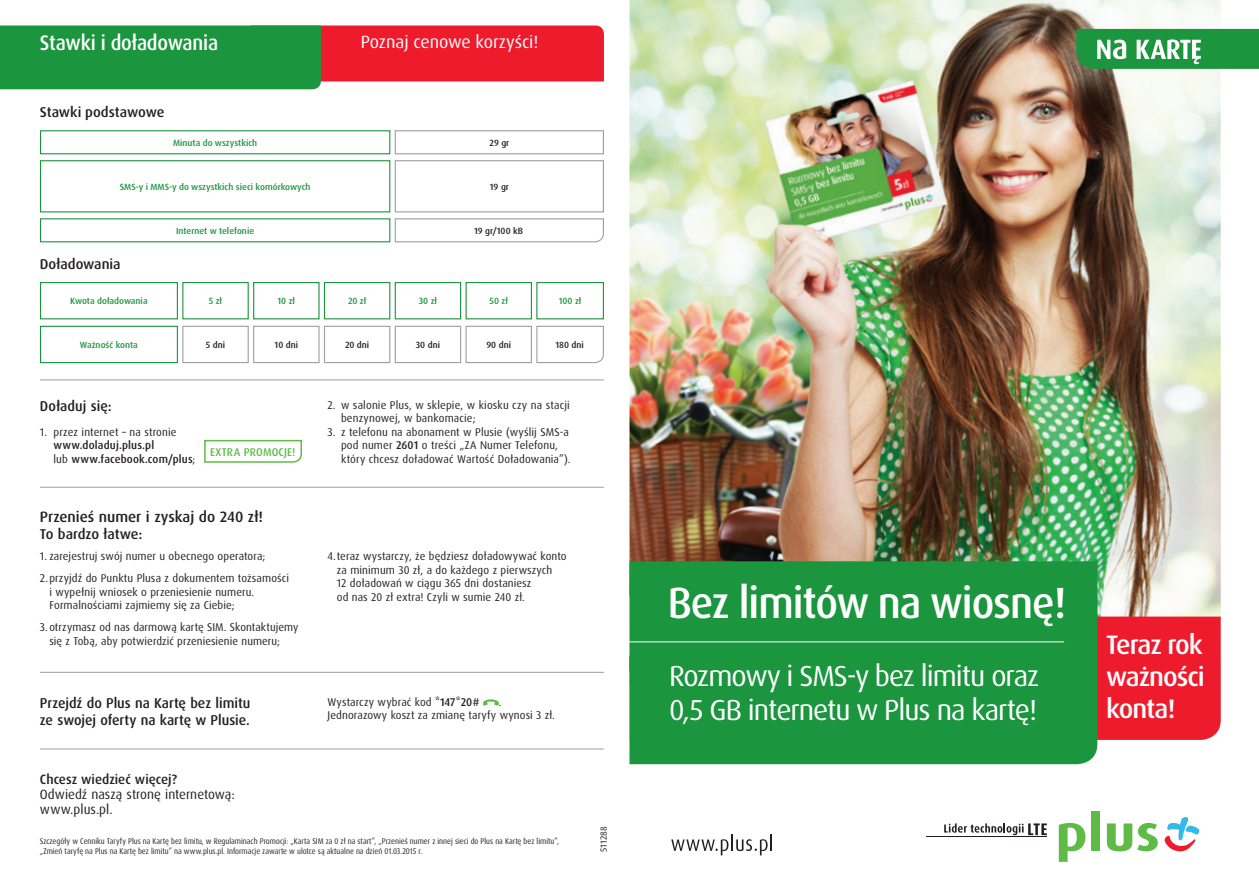
<style>
.page{position:relative;width:1259px;height:893px;background:#fff}
.page>*{position:absolute;margin:0;border:0;box-sizing:border-box;transform-origin:0 0}
.t1{font:500 43.65px "Dax Pro";letter-spacing:-.025em;color:#fff;scale:.95 1}
.t2{font:28.95px/34.8px "Dax Pro";letter-spacing:-.035em;color:#fff}
.t3{font:500 26.85px/32.1px "Dax Pro";letter-spacing:-.035em;color:#fff;text-align:justify}
.t4{font:500 21px "Dax Pro";letter-spacing:-.01em;color:#fff;scale:.93 1}
.t5{font:17.7px "Dax Pro";letter-spacing:-.005em;color:#fff}
.t6{font:500 15px "Dax Pro";letter-spacing:-.005em;color:#231f20}
.t7{font:500 14.25px/16.5px "Dax Pro";color:#231f20}
.t8{font:13.5px/15px "Dax Pro";color:#231f20}
.t9{font:500 13.5px "Dax Pro";color:#231f20}
.t10{font:11.25px/13.5px "Dax Pro";letter-spacing:.01em;color:#231f20}
.t11{font:500 11.25px/13.5px "Dax Pro";letter-spacing:.015em;color:#231f20}
.t12{font:500 11.25px "Dax Pro";letter-spacing:.015em;color:#60bb46}
.t13{font:500 9px "Dax Pro";color:#1b953e}
.t14{font:500 9px "Dax Pro";color:#231f20}
.t15{font:9px "Dax Pro";color:#231f20}
.t16{font:8.25px/9.9px "Dax Pro";color:#231f20;scale:.9 1}
.s1{font-weight:500}
.s2{font-weight:400}
</style>
<div class="page">
<img style="left:629px;top:0;width:591px;height:617px">
<hr style="left:40px;top:749px;width:563px;height:1px;background:#9d9fa2">
<hr style="left:40px;top:379px;width:564px;height:1px;background:#9d9fa2">
<hr style="left:40px;top:487px;width:564px;height:1px;background:#9d9fa2">
<svg style="left:204px;top:439px;width:98px;height:24px"></svg>
<svg style="left:483px;top:699px;width:16px;height:7px"></svg>
<hr style="left:40px;top:672px;width:564px;height:1px;background:#9d9fa2">
<svg style="left:0;top:26px;width:604px;height:63px;background:#7e6841"></svg>
<div style="left:395px;top:160px;width:209px;height:52px;border:1px solid #9d9fa2"></div>
<div style="left:40px;top:160px;width:350px;height:52px;border:1px solid #1b953e"></div>
<div style="left:40px;top:130px;width:350px;height:24px;border:1px solid #1b953e"></div>
<div style="left:395px;top:130px;width:209px;height:24px;border:1px solid #9d9fa2"></div>
<div style="left:40px;top:218px;width:350px;height:24px;border:1px solid #1b953e"></div>
<svg style="left:394px;top:218px;width:210px;height:25px"></svg>
<div style="left:40px;top:282px;width:138px;height:37px;border:1px solid #1b953e"></div>
<div style="left:182px;top:282px;width:67px;height:37px;border:1px solid #1b953e"></div>
<div style="left:324px;top:282px;width:66px;height:37px;border:1px solid #1b953e"></div>
<div style="left:465px;top:282px;width:67px;height:37px;border:1px solid #1b953e"></div>
<div style="left:253px;top:282px;width:66px;height:37px;border:1px solid #1b953e"></div>
<div style="left:395px;top:282px;width:66px;height:37px;border:1px solid #1b953e"></div>
<div style="left:536px;top:282px;width:68px;height:37px;border:1px solid #1b953e"></div>
<div style="left:40px;top:326px;width:138px;height:37px;border:1px solid #1b953e"></div>
<div style="left:182px;top:326px;width:67px;height:37px;border:1px solid #9d9fa2"></div>
<div style="left:324px;top:326px;width:66px;height:37px;border:1px solid #9d9fa2"></div>
<div style="left:465px;top:326px;width:67px;height:37px;border:1px solid #9d9fa2"></div>
<div style="left:253px;top:326px;width:66px;height:37px;border:1px solid #9d9fa2"></div>
<div style="left:395px;top:326px;width:66px;height:37px;border:1px solid #9d9fa2"></div>
<svg style="left:536px;top:325px;width:68px;height:39px"></svg>
<svg style="left:671px;top:834px;width:101px;height:21px"></svg>
<svg style="left:1058px;top:823px;width:27px;height:39px"></svg>
<div style="left:1091px;top:811px;width:9px;height:40px;background:#60bb46"></div>
<svg style="left:1107px;top:823px;width:50px;height:28px"></svg>
<svg style="left:1164px;top:817px;width:35px;height:35px"></svg>
<svg style="left:944px;top:823px;width:102px;height:12px"></svg>
<hr style="left:926px;top:837px;width:120px;height:1px;background:#231f20">
<svg style="left:1076px;top:29px;width:183px;height:40px;background:#3ca35a"></svg>
<div style="left:1097px;top:617px;width:123px;height:123px;background:#ee1b2d"></div>
<div style="left:629px;top:561px;width:468px;height:203px;background:#1b953e"></div>
<hr style="left:612px;top:642px;width:452px;height:1px;background:#fff">
<h3 class="t4" style="left:40px;top:30px;width:193px">Stawki i doładowania</h3>
<h3 class="t5" style="left:361px;top:30px;width:179px">Poznaj cenowe korzyści!</h3>
<p class="t7" style="left:40px;top:104px;width:126px">Stawki podstawowe</p>
<p class="t13" style="left:173px;top:137px;width:86px">Minuta do wszystkich</p>
<p class="t14" style="left:489px;top:137px;width:21px">29 gr</p>
<p class="t13" style="left:120px;top:181px;width:192px">SMS-y i MMS-y do wszystkich sieci komórkowych</p>
<p class="t14" style="left:490px;top:181px;width:21px">19 gr</p>
<p class="t7" style="left:40px;top:256px;width:82px">Doładowania</p>
<p class="t13" style="left:176px;top:225px;width:80px">Internet w telefonie</p>
<p class="t14" style="left:474px;top:225px;width:50px">19 gr/100 kB</p>
<p class="t13" style="left:70px;top:295px;width:79px">Kwota doładowania</p>
<p class="t13" style="left:209px;top:295px;width:15px">5 zł</p>
<p class="t13" style="left:277px;top:295px;width:19px">10 zł</p>
<p class="t13" style="left:348px;top:295px;width:20px">20 zł</p>
<p class="t13" style="left:419px;top:295px;width:20px">30 zł</p>
<p class="t13" style="left:489px;top:295px;width:20px">50 zł</p>
<p class="t13" style="left:559px;top:295px;width:24px">100 zł</p>
<p class="t13" style="left:80px;top:339px;width:59px">Ważność konta</p>
<p class="t14" style="left:206px;top:339px;width:21px">5 dni</p>
<p class="t14" style="left:275px;top:339px;width:25px">10 dni</p>
<p class="t14" style="left:345px;top:339px;width:26px">20 dni</p>
<p class="t14" style="left:416px;top:339px;width:26px">30 dni</p>
<p class="t14" style="left:486px;top:339px;width:26px">90 dni</p>
<p class="t14" style="left:555px;top:339px;width:30px">180 dni</p>
<p class="t7" style="left:40px;top:398px;width:73px">Doładuj się:</p>
<p class="t10" style="left:341px;top:398px;width:230px;text-indent:-13px">2. w salonie Plus, w sklepie, w kiosku czy na stacji benzynowej, w bankomacie;</p>
<p class="t10" style="left:341px;top:425px;width:231px;text-indent:-13px">3. z telefonu na abonament w Plusie (wyślij SMS-a pod numer <span class="s1">2601</span> o treści „ZA Numer Telefonu, który chcesz doładować Wartość Doładowania”).</p>
<p class="t10" style="left:40px;top:425px;width:138px">1. przez internet – na stronie</p>
<p class="t11" style="left:53px;top:439px;width:143px">www.doladuj.plus.pl<br><span class="s2">lub</span> www.facebook.com/plus<span class="s2">;</span></p>
<p class="t12" style="left:210px;top:445px;width:87px">EXTRA PROMOCJE!</p>
<h3 class="t6" style="left:40px;top:507px;width:224px">Przenieś numer i zyskaj do 240 zł!</h3>
<p class="t7" style="left:40px;top:525px;width:104px">To bardzo łatwe:</p>
<p class="t10" style="left:40px;top:545px;width:251px;line-height:22px">1. zarejestruj swój numer u obecnego operatora;<br>2.przyjdź do Punktu Plusa z dokumentem tożsamości</p>
<p class="t10" style="left:49px;top:585px;width:206px">i wypełnij wniosek o przeniesienie numeru.<br>Formalnościami zajmiemy się za Ciebie;</p>
<p class="t10" style="left:49px;top:621px;width:251px;text-indent:-9px">3.otrzymasz od nas darmową kartę SIM. Skontaktujemy się z Tobą, aby potwierdzić przeniesienie numeru;</p>
<p class="t10" style="left:337px;top:550px;width:231px;text-indent:-9px">4.teraz wystarczy, że będziesz doładowywać konto za minimum 30 zł, a do każdego z pierwszych<br>12 doładowań w ciągu 365 dni dostaniesz<br>od nas 20 zł extra! Czyli w sumie 240 zł.</p>
<p class="t7" style="left:40px;top:695px;width:212px">Przejdź do Plus na Kartę bez limitu ze swojej oferty na kartę w Plusie.</p>
<p class="t10" style="left:327px;top:695px;width:154px">Wystarczy wybrać kod <span class="s1">*147*20#</span></p>
<p class="t10" style="left:327px;top:695px;width:229px;text-indent:171px">.<br>Jednorazowy koszt za zmianę taryfy wynosi 3 zł.</p>
<p class="t9" style="left:40px;top:771px;width:139px">Chcesz wiedzieć więcej?</p>
<p class="t8" style="left:40px;top:787px;width:196px">Odwiedź naszą stronę internetową: www.plus.pl.</p>
<p class="t16" style="left:40px;top:836px;width:578px">Szczegóły w Cenniku Taryfy Plus na Kartę bez limitu, w Regulaminach Promocji: „Karta SIM za 0 zł na start”, „Przenieś numer z innej sieci do Plus na Kartę bez limitu”, „Zmień taryfę na Plus na Kartę bez limitu” na www.plus.pl. Informacje zawarte w ulotce są aktualne na dzień 01.03.2015 r.</p>
<p class="t15" style="left:598px;top:852px;width:27px;rotate:-90deg">511288</p>
<h1 class="t1" style="left:668px;top:575px;width:421px">Bez limitów na wiosnę!</h1>
<h2 class="t2" style="left:669px;top:658px;width:371px">Rozmowy i SMS-y bez limitu oraz<br>0,5 GB internetu w Plus na kartę!</h2>
<h3 class="t3" style="left:1106px;top:629px;width:100px">Teraz rok ważności konta!</h3>
</div>
